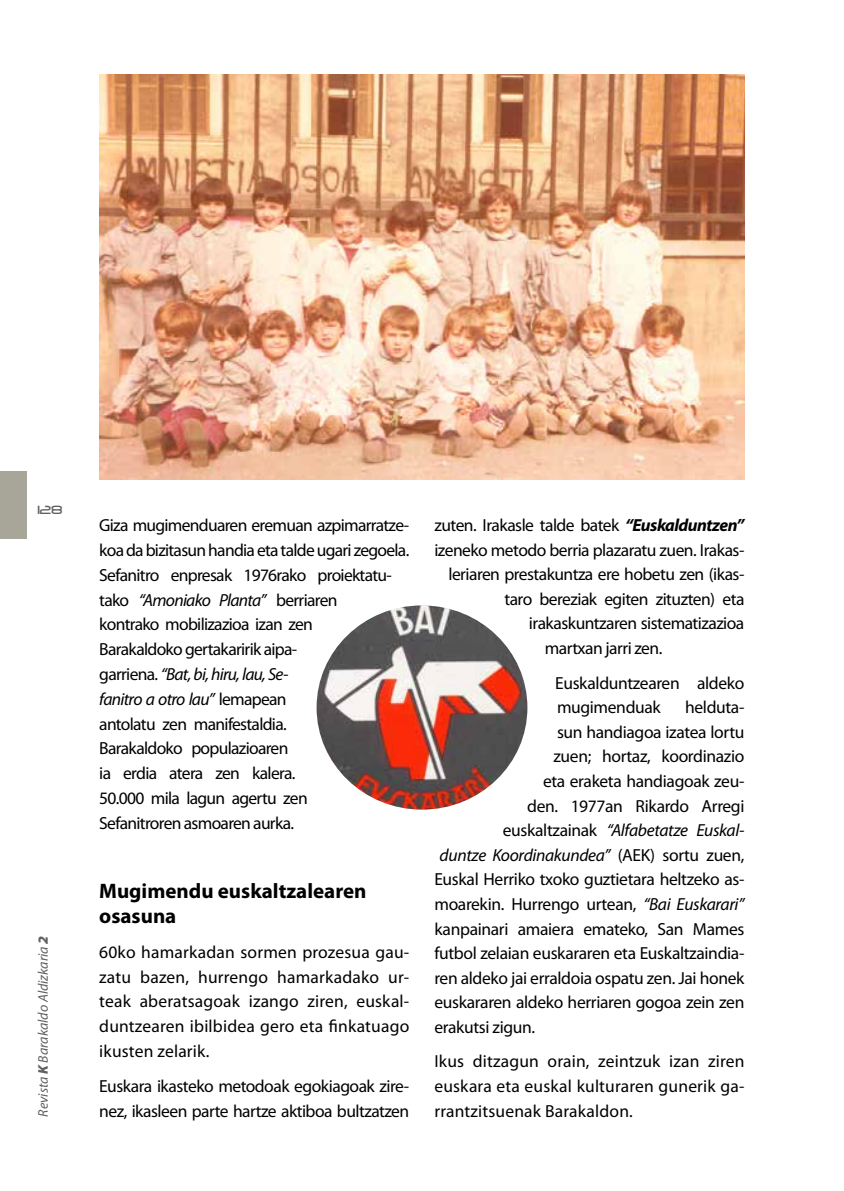
<style>
.page{position:relative;width:844px;height:1191px;background:#fff}
.page>*{position:absolute;margin:0;border:0;box-sizing:border-box;transform-origin:0 0}
.t1{font:700 21px/24.8px "Myriad Pro";color:#000}
.t2{font:17.5px/24.8px "Myriad Pro";letter-spacing:-.03em;color:#000}
.t3{font:italic 17.5px "Myriad Pro";letter-spacing:-.02em;color:#000}
.t4{font:italic 14px "Myriad Pro";color:#5f6062}
.t5{font:14px "Neuropol";color:#5f6062}
.s1{font-weight:900}
.s2{font-style:italic}
.s3{font-weight:700;font-style:italic}
.s4{font-style:normal}
</style>
<div class="page">
<div style="left:0;top:471px;width:27px;height:67px;background:#a7a699"></div>
<img style="left:99px;top:74px;width:645px;height:405px">
<img style="left:316px;top:605px;width:211px;height:204px">
<p class="t5" style="left:37px;top:502px;width:27px">128</p>
<p class="t4" style="left:34px;top:1116px;width:182px;rotate:-90deg">Revista <span class="s1">K</span> Barakaldo Aldizkaria <span class="s1">2</span></p>
<p class="t2" style="left:99px;top:512px;width:311px">Giza mugimenduaren eremuan azpimarratze&shy;koa da bizitasun handia eta talde ugari zegoela.<br>Sefanitro enpresak 1976rako proiektatu&shy;tako <span class="s2">“Amoniako Planta”</span> berriaren<br>kontrako mobilizazioa izan zen<br>Barakaldoko gertakaririk aipa-<br>garriena. <span class="s2">“Bat, bi, hiru, lau, Se-<br>fanitro a otro lau”</span> lemapean<br>antolatu zen manifestaldia.<br>Barakaldoko populazioaren<br>ia erdia atera zen kalera.<br>50.000 mila lagun agertu zen<br>Sefanitroren asmoaren aurka.</p>
<p class="t1" style="left:99px;top:878px;width:269px">Mugimendu euskaltzalearen osasuna</p>
<p class="t2" style="left:99px;top:939px;width:311px;text-align:justify">60ko hamarkadan sormen prozesua gau&shy;zatu bazen, hurrengo hamarkadako ur&shy;teak aberatsagoak izango ziren, euskal&shy;duntzearen ibilbidea gero eta finkatuago ikusten zelarik.</p>
<p class="t2" style="left:99px;top:1073px;width:311px">Euskara ikasteko metodoak egokiagoak zire&shy;nez, ikasleen parte hartze aktiboa bultzatzen</p>
<p class="t2" style="left:434px;top:512px;width:311px">zuten. Irakasle talde batek <span class="s3">“Euskalduntzen”</span></p>
<p class="t2" style="left:434px;top:537px;width:311px">izeneko metodo berria plazaratu zuen. Irakas-</p>
<p class="t2" style="left:448px;top:562px;width:297px">leriaren prestakuntza ere hobetu zen (ikas-</p>
<p class="t2" style="left:504px;top:586px;width:241px">taro bereziak egiten zituzten) eta</p>
<p class="t2" style="left:529px;top:611px;width:217px">irakaskuntzaren sistematizazioa</p>
<p class="t2" style="left:544px;top:635px;width:119px">martxan jarri zen.</p>
<p class="t2" style="left:555px;top:670px;width:190px">Euskalduntzearen aldeko mugimenduak</p>
<p class="t2" style="left:685px;top:694px;width:61px">helduta-</p>
<p class="t2" style="left:557px;top:719px;width:189px">sun handiagoa izatea lortu</p>
<p class="t2" style="left:553px;top:744px;width:192px">zuen; hortaz, koordinazio</p>
<p class="t2" style="left:543px;top:768px;width:203px">eta eraketa handiagoak zeu-</p>
<p class="t2" style="left:527px;top:793px;width:219px">den. 1977an Rikardo Arregi</p>
<p class="t3" style="left:502px;top:819px;width:243px"><span class="s4">euskaltzainak</span> “Alfabetatze Euskal-</p>
<p class="t3" style="left:439px;top:844px;width:306px">duntze Koordinakundea” <span class="s4">(AEK) sortu zuen,</span></p>
<p class="t2" style="left:434px;top:866px;width:311px">Euskal Herriko txoko guztietara heltzeko as-</p>
<p class="t2" style="left:434px;top:891px;width:311px">moarekin. Hurrengo urtean, <span class="s2">“Bai Euskarari”</span></p>
<p class="t2" style="left:434px;top:916px;width:311px">kanpainari amaiera emateko, San Mames</p>
<p class="t2" style="left:434px;top:940px;width:311px">futbol zelaian euskararen eta Euskaltzaindia-</p>
<p class="t2" style="left:434px;top:965px;width:311px">ren aldeko jai erraldoia ospatu zen. Jai honek</p>
<p class="t2" style="left:434px;top:989px;width:311px">euskararen aldeko herriaren gogoa zein zen</p>
<p class="t2" style="left:434px;top:1014px;width:102px">erakutsi zigun.</p>
<p class="t2" style="left:434px;top:1049px;width:311px;text-align:justify">Ikus ditzagun orain, zeintzuk izan ziren euskara eta euskal kulturaren gunerik ga&shy;rrantzitsuenak Barakaldon.</p>
</div>
